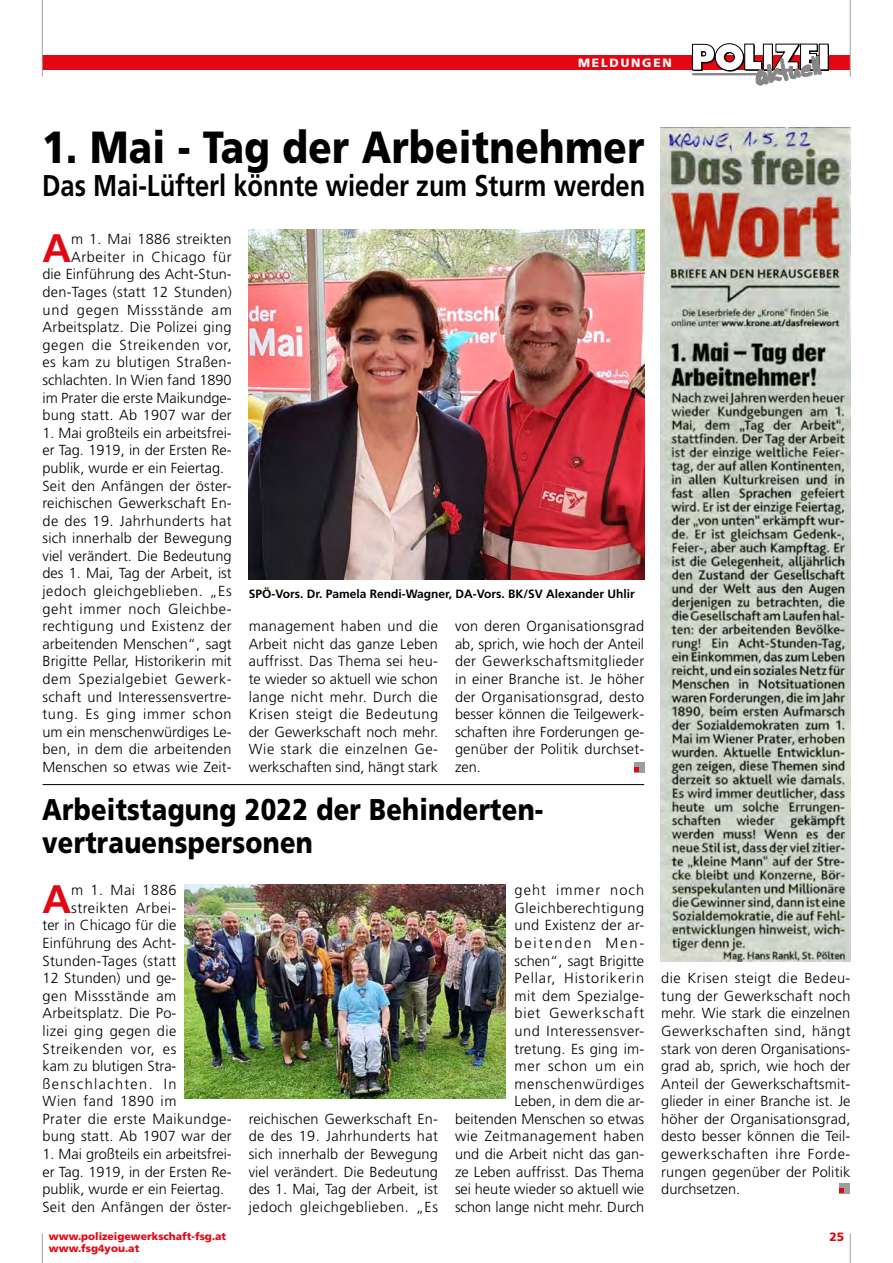
<style>
.page{position:relative;width:893px;height:1263px;background:#fff}
.page>*{position:absolute;margin:0;border:0;box-sizing:border-box;transform-origin:0 0}
.t1{font:900 45px "Frutiger";letter-spacing:.01em;color:#000;scale:.85 1}
.t2{font:700 39.75px "Frutiger";color:#e30613}
.t3{font:900 30px/33px "Frutiger";letter-spacing:.01em;color:#000;scale:.85 1}
.t4{font:700 30px "Frutiger";color:#000;scale:.85 1}
.t5{font:300 14.55px/17.5px "Frutiger";letter-spacing:.015em;color:#000;text-align:justify}
.t6{font:300 14.55px "Frutiger";letter-spacing:.035em;color:#000}
.t7{font:300 14.55px "Frutiger";letter-spacing:.05em;color:#000}
.t8{font:300 14.55px "Frutiger";letter-spacing:.09em;color:#000}
.t9{font:300 14.55px "Frutiger";letter-spacing:.04em;color:#000}
.t10{font:300 14.55px "Frutiger";letter-spacing:.045em;color:#000}
.t11{font:700 12px "Frutiger";color:#000}
.t12{font:900 12px "Frutiger";letter-spacing:.15em;color:#fff}
.t13{font:900 12px "Frutiger";color:#e30613}
.t14{font:900 10.5px "Frutiger";color:#e30613}
</style>
<div class="page">
<div style="left:42px;top:55px;width:808px;height:15px;background:#e30613"></div>
<hr style="left:42px;top:0;width:1px;height:77px;background:#9d9d9c">
<hr style="left:850px;top:0;width:1px;height:77px;background:#9d9d9c">
<hr style="left:42px;top:1233px;width:1px;height:30px;background:#9d9d9c">
<hr style="left:850px;top:1233px;width:1px;height:30px;background:#9d9d9c">
<div style="left:820px;top:45px;width:9px;height:26px;background:#000"></div>
<div style="left:819px;top:44px;width:9px;height:26px;background:#fff"></div>
<svg style="left:692px;top:43px;width:130px;height:42px"></svg>
<div style="left:634px;top:762px;width:10px;height:10px;background:#9d9d9c"></div>
<svg style="left:634px;top:767px;width:5px;height:5px"></svg>
<div style="left:839px;top:1183px;width:10px;height:10px;background:#9d9d9c"></div>
<svg style="left:839px;top:1188px;width:5px;height:5px"></svg>
<img style="left:660px;top:128px;width:190px;height:833px">
<img style="left:249px;top:230px;width:395px;height:350px">
<hr style="left:43px;top:784px;width:601px;height:1px;background:#000">
<img style="left:185px;top:885px;width:321px;height:213px">
<p class="t12" style="left:578px;top:56px;width:95px">MELDUNGEN</p>
<h1 class="t1" style="left:42px;top:120px;width:710px">1. Mai - Tag der Arbeitnehmer</h1>
<h3 class="t4" style="left:42px;top:168px;width:711px">Das Mai-Lüfterl könnte wieder zum Sturm werden</h3>
<p class="t5" style="left:43px;top:231px;width:191px;text-align:right">m 1. Mai 1886 streikten<br>Arbeiter in Chicago für<br>die Einführung des Acht-Stun&shy;den-Tages (statt 12 Stunden) und gegen Missstände am<br>Arbeitsplatz. Die Polizei ging gegen die Streikenden vor, es kam zu blutigen Straßen&shy;schlachten. In Wien fand 1890 im Prater die erste Maikundge&shy;bung statt. Ab 1907 war der</p>
<p class="t5" style="left:43px;top:424px;width:191px;text-align:left">1. Mai großteils ein arbeitsfrei&shy;er Tag. 1919, in der Ersten Re&shy;publik, wurde er ein Feiertag.<br>Seit den Anfängen der öster&shy;reichischen Gewerkschaft En&shy;de des 19. Jahrhunderts hat sich innerhalb der Bewegung viel verändert. Die Bedeutung des 1. Mai, Tag der Arbeit, ist jedoch gleichgeblieben. „Es geht immer noch Gleichbe&shy;rechtigung und Existenz der arbeitenden Menschen“, sagt<br>Brigitte Pellar, Historikerin mit dem Spezialgebiet Gewerk&shy;schaft und Interessensvertre&shy;tung. Es ging immer schon um ein menschenwürdiges Le&shy;ben, in dem die arbeitenden<br>Menschen so etwas wie Zeit-</p>
<h2 class="t2" style="left:43px;top:225px;width:30px">A</h2>
<p class="t11" style="left:249px;top:587px;width:388px">SPÖ-Vors. Dr. Pamela Rendi-Wagner, DA-Vors. BK/SV Alexander Uhlir</p>
<p class="t5" style="left:249px;top:618px;width:191px">management haben und die Arbeit nicht das ganze Leben auffrisst. Das Thema sei heu&shy;te wieder so aktuell wie schon lange nicht mehr. Durch die Krisen steigt die Bedeutung der Gewerkschaft noch mehr.<br>Wie stark die einzelnen Ge&shy;werkschaften sind, hängt stark</p>
<p class="t5" style="left:455px;top:618px;width:191px">von deren Organisationsgrad ab, sprich, wie hoch der Anteil der Gewerkschaftsmitglieder in einer Branche ist. Je höher der Organisationsgrad, desto besser können die Teilgewerk&shy;schaften ihre Forderungen ge&shy;genüber der Politik durchset&shy;zen.</p>
<h3 class="t3" style="left:42px;top:793px;width:589px">Arbeitstagung 2022 der Behinderten&shy;vertrauenspersonen</h3>
<h2 class="t2" style="left:43px;top:875px;width:30px">A</h2>
<p class="t5" style="left:71px;top:881px;width:107px">m 1. Mai 1886</p>
<p class="t9" style="left:71px;top:899px;width:107px">streikten Arbei-</p>
<p class="t5" style="left:43px;top:917px;width:135px">ter in Chicago für die</p>
<p class="t5" style="left:43px;top:934px;width:135px">Einführung des Acht-</p>
<p class="t5" style="left:43px;top:952px;width:135px">Stunden-Tages (statt</p>
<p class="t5" style="left:43px;top:969px;width:135px">12 Stunden) und ge-</p>
<p class="t10" style="left:43px;top:987px;width:135px">gen Missstände am</p>
<p class="t5" style="left:43px;top:1005px;width:135px">Arbeitsplatz. Die Po-</p>
<p class="t5" style="left:43px;top:1022px;width:135px">lizei ging gegen die</p>
<p class="t7" style="left:43px;top:1040px;width:135px">Streikenden vor, es</p>
<p class="t5" style="left:43px;top:1057px;width:135px">kam zu blutigen Stra-</p>
<p class="t8" style="left:43px;top:1075px;width:135px">ßenschlachten. In</p>
<p class="t6" style="left:43px;top:1093px;width:135px">Wien fand 1890 im</p>
<p class="t6" style="left:43px;top:1110px;width:191px">Prater die erste Maikundge-</p>
<p class="t5" style="left:43px;top:1128px;width:191px">bung statt. Ab 1907 war der</p>
<p class="t5" style="left:43px;top:1145px;width:191px;text-align:left">1. Mai großteils ein arbeitsfrei&shy;er Tag. 1919, in der Ersten Re&shy;publik, wurde er ein Feiertag.<br>Seit den Anfängen der öster-</p>
<p class="t5" style="left:249px;top:1110px;width:191px">reichischen Gewerkschaft En&shy;de des 19. Jahrhunderts hat sich innerhalb der Bewegung viel verändert. Die Bedeutung des 1. Mai, Tag der Arbeit, ist jedoch gleichgeblieben. „Es</p>
<p class="t5" style="left:455px;top:881px;width:191px;text-align:right">geht immer noch<br>Gleichberechtigung<br>und Existenz der ar&shy;beitenden Men-<br>schen“, sagt Brigitte<br>Pellar, Historikerin<br>mit dem Spezialge-<br>biet Gewerkschaft<br>und Interessensver-<br>tretung. Es ging im-<br>mer schon um ein menschenwürdiges<br>Leben, in dem die ar&shy;beitenden Menschen so etwas wie Zeitmanagement haben und die Arbeit nicht das gan&shy;ze Leben auffrisst. Das Thema sei heute wieder so aktuell wie schon lange nicht mehr. Durch</p>
<p class="t5" style="left:661px;top:969px;width:191px">die Krisen steigt die Bedeu&shy;tung der Gewerkschaft noch mehr. Wie stark die einzelnen Gewerkschaften sind, hängt stark von deren Organisations&shy;grad ab, sprich, wie hoch der Anteil der Gewerkschaftsmit&shy;glieder in einer Branche ist. Je höher der Organisationsgrad, desto besser können die Teil&shy;gewerkschaften ihre Forde&shy;rungen gegenüber der Politik durchsetzen.</p>
<p class="t14" style="left:49px;top:1230px;width:179px">www.polizeigewerkschaft-fsg.at</p>
<p class="t13" style="left:829px;top:1230px;width:16px">25</p>
<p class="t14" style="left:49px;top:1242px;width:92px">www.fsg4you.at</p>
</div>
